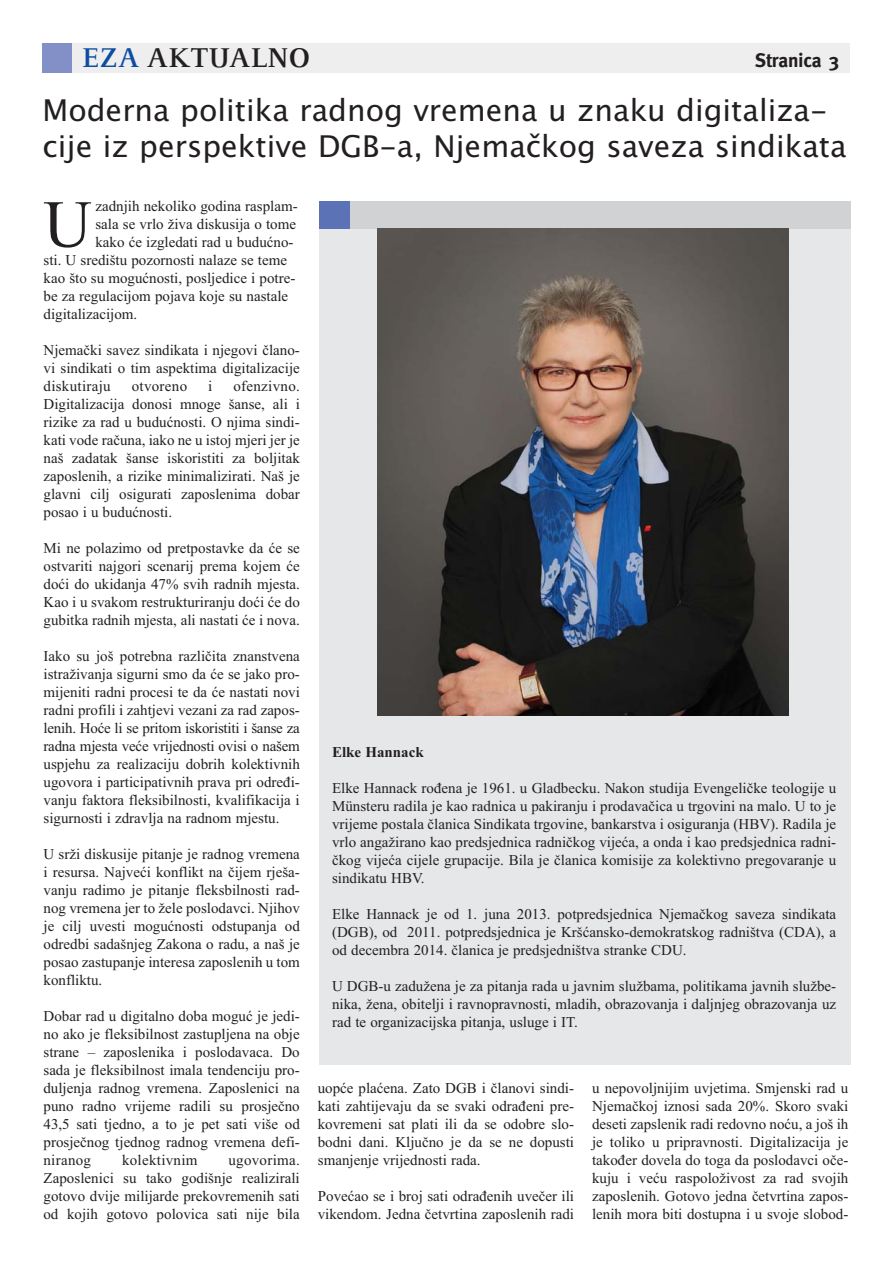
<style>
.page{position:relative;width:893px;height:1263px;background:#fff}
.page>*{position:absolute;margin:0;border:0;box-sizing:border-box;transform-origin:0 0}
.t1{font:66.9px "Times New Roman";color:#231f20}
.t2{font:30px/36px "Lucida Grande";color:#231f20}
.t3{font:700 30px "Celeste";color:#231f20}
.t4{font:700 19.5px "Meta";color:#231f20}
.t5{font:15px/18px "Times New Roman";color:#231f20;text-align:justify}
.t6{font:15px "Times New Roman";letter-spacing:.02em;color:#231f20}
.t7{font:700 15px "Times New Roman";color:#231f20}
.s1{color:#0d4da1}
</style>
<div class="page">
<div style="left:42px;top:43px;width:808px;height:30px;background:#eeeeef"></div>
<div style="left:42px;top:43px;width:29px;height:30px;background:#838fc7"></div>
<div style="left:319px;top:227px;width:531px;height:837px;background:#e6e7e9"></div>
<div style="left:337px;top:201px;width:513px;height:28px;background:#d1d2d4"></div>
<div style="left:319px;top:201px;width:31px;height:28px;background:#5b72b7"></div>
<img style="left:378px;top:229px;width:410px;height:487px">
<h2 class="t3" style="left:82px;top:39px;width:230px"><span class="s1">EZA</span> AKTUALNO</h2>
<h3 class="t4" style="left:755px;top:49px;width:85px">Stranica 3</h3>
<h2 class="t2" style="left:43px;top:92px;width:806px">Moderna politika radnog vremena u znaku digitaliza&shy;cije iz perspektive dGB-a, njemačkog saveza sindikata</h2>
<h1 class="t1" style="left:44px;top:184px;width:50px">u</h1>
<p class="t5" style="left:95px;top:196px;width:204px">zadnjih nekoliko godina rasplam-</p>
<p class="t5" style="left:95px;top:214px;width:202px">sala se vrlo živa diskusija o tome</p>
<p class="t5" style="left:95px;top:232px;width:200px">kako će izgledati rad u budućno-</p>
<p class="t5" style="left:44px;top:250px;width:245px">sti. u središtu pozornosti nalaze se teme</p>
<p class="t5" style="left:44px;top:268px;width:253px">kao što su mogućnosti, posljedice i potre-</p>
<p class="t5" style="left:44px;top:286px;width:246px">be za regulacijom pojava koje su nastale</p>
<p class="t5" style="left:44px;top:304px;width:95px">digitalizacijom.</p>
<p class="t5" style="left:44px;top:340px;width:258px">Njemački savez sindikata i njegovi člano&shy;vi sindikati o tim aspektima digitalizacije diskutiraju</p>
<p class="t5" style="left:44px;top:376px;width:258px;text-indent:190px">ofenzivno.<br>Digitalizacija donosi mnoge šanse, ali i rizike za rad u budućnosti. o njima sindi&shy;kati vode računa, iako ne u istoj mjeri jer je naš zadatak šanse iskoristiti za boljitak zaposlenih, a rizike minimalizirati. Naš je glavni cilj osigurati zaposlenima dobar posao i u budućnosti.</p>
<p class="t5" style="left:44px;top:538px;width:258px">Mi ne polazimo od pretpostavke da će se ostvariti najgori scenarij prema kojem će doći do ukidanja 47% svih radnih mjesta.<br>Kao i u svakom restrukturiranju doći će do gubitka radnih mjesta, ali nastati će i nova.</p>
<p class="t5" style="left:43px;top:646px;width:258px">Iako su još potrebna različita znanstvena istraživanja sigurni smo da će se jako pro&shy;mijeniti radni procesi te da će nastati novi radni profili i zahtjevi vezani za rad zapos&shy;lenih. Hoće li se pritom iskoristiti i šanse za radna mjesta veće vrijednosti ovisi o našem uspjehu za realizaciju dobrih kolektivnih ugovora i participativnih prava pri određi&shy;vanju faktora fleksibilnosti, kvalifikacija i sigurnosti i zdravlja na radnom mjestu.</p>
<p class="t5" style="left:44px;top:844px;width:258px">u srži diskusije pitanje je radnog vremena i resursa. Najveći konflikt na čijem rješa&shy;vanju radimo je pitanje fleksbilnosti rad&shy;nog vremena jer to žele poslodavci. Njihov je cilj uvesti mogućnosti odstupanja od odredbi sadašnjeg Zakona o radu, a naš je posao zastupanje interesa zaposlenih u tom konfliktu.</p>
<p class="t5" style="left:43px;top:1006px;width:258px">Dobar rad u digitalno doba moguć je jedi&shy;no ako je fleksibilnost zastupljena na obje strane – zaposlenika i poslodavaca. Do sada je fleksibilnost imala tendenciju pro&shy;duljenja radnog vremena. Zaposlenici na puno radno vrijeme radili su prosječno 43,5 sati tjedno, a to je pet sati više od prosječnog tjednog radnog vremena defi&shy;niranog</p>
<p class="t5" style="left:132px;top:376px;width:57px">otvoreno</p>
<p class="t5" style="left:208px;top:376px;width:6px">i</p>
<p class="t5" style="left:43px;top:1150px;width:258px;text-indent:185px">ugovorima.<br>Zaposlenici su tako godišnje realizirali gotovo dvije milijarde prekovremenih sati od kojih gotovo polovica sati nije bila</p>
<p class="t6" style="left:122px;top:1151px;width:77px">kolektivnim</p>
<p class="t7" style="left:332px;top:743px;width:93px">Elke Hannack</p>
<p class="t5" style="left:332px;top:778px;width:506px">Elke Hannack rođena je 1961. u Gladbecku. Nakon studija Evengeličke teologije u Münsteru radila je kao radnica u pakiranju i prodavačica u trgovini na malo. u to je vrijeme postala članica sindikata trgovine, bankarstva i osiguranja (HBV). Radila je vrlo angažirano kao predsjednica radničkog vijeća, a onda i kao predsjednica radni&shy;čkog vijeća cijele grupacije. Bila je članica komisije za kolektivno pregovaranje u sindikatu HBV.</p>
<p class="t5" style="left:332px;top:904px;width:506px">Elke Hannack je od 1. juna 2013. potpredsjednica Njemačkog saveza sindikata (DGB), od 2011. potpredsjednica je Kršćansko-demokratskog radništva (cDA), a od decembra 2014. članica je predsjedništva stranke cDu.</p>
<p class="t5" style="left:332px;top:976px;width:506px">u DGB-u zadužena je za pitanja rada u javnim službama, politikama javnih službe&shy;nika, žena, obitelji i ravnopravnosti, mladih, obrazovanja i daljnjeg obrazovanja uz rad te organizacijska pitanja, usluge i It.</p>
<p class="t5" style="left:318px;top:1078px;width:258px">uopće plaćena. Zato DGB i članovi sindi&shy;kati zahtijevaju da se svaki odrađeni pre&shy;kovremeni sat plati ili da se odobre slo&shy;bodni dani. Ključno je da se ne dopusti smanjenje vrijednosti rada.</p>
<p class="t5" style="left:318px;top:1186px;width:258px">Povećao se i broj sati odrađenih uvečer ili vikendom. Jedna četvrtina zaposlenih radi</p>
<p class="t5" style="left:592px;top:1078px;width:258px">u nepovoljnijim uvjetima. smjenski rad u Njemačkoj iznosi sada 20%. skoro svaki deseti zapslenik radi redovno noću, a još ih je toliko u pripravnosti. Digitalizacija je također dovela do toga da poslodavci oče&shy;kuju i veću raspoloživost za rad svojih zaposlenih. Gotovo jedna četvrtina zapos&shy;lenih mora biti dostupna i u svoje slobod-</p>
</div>
